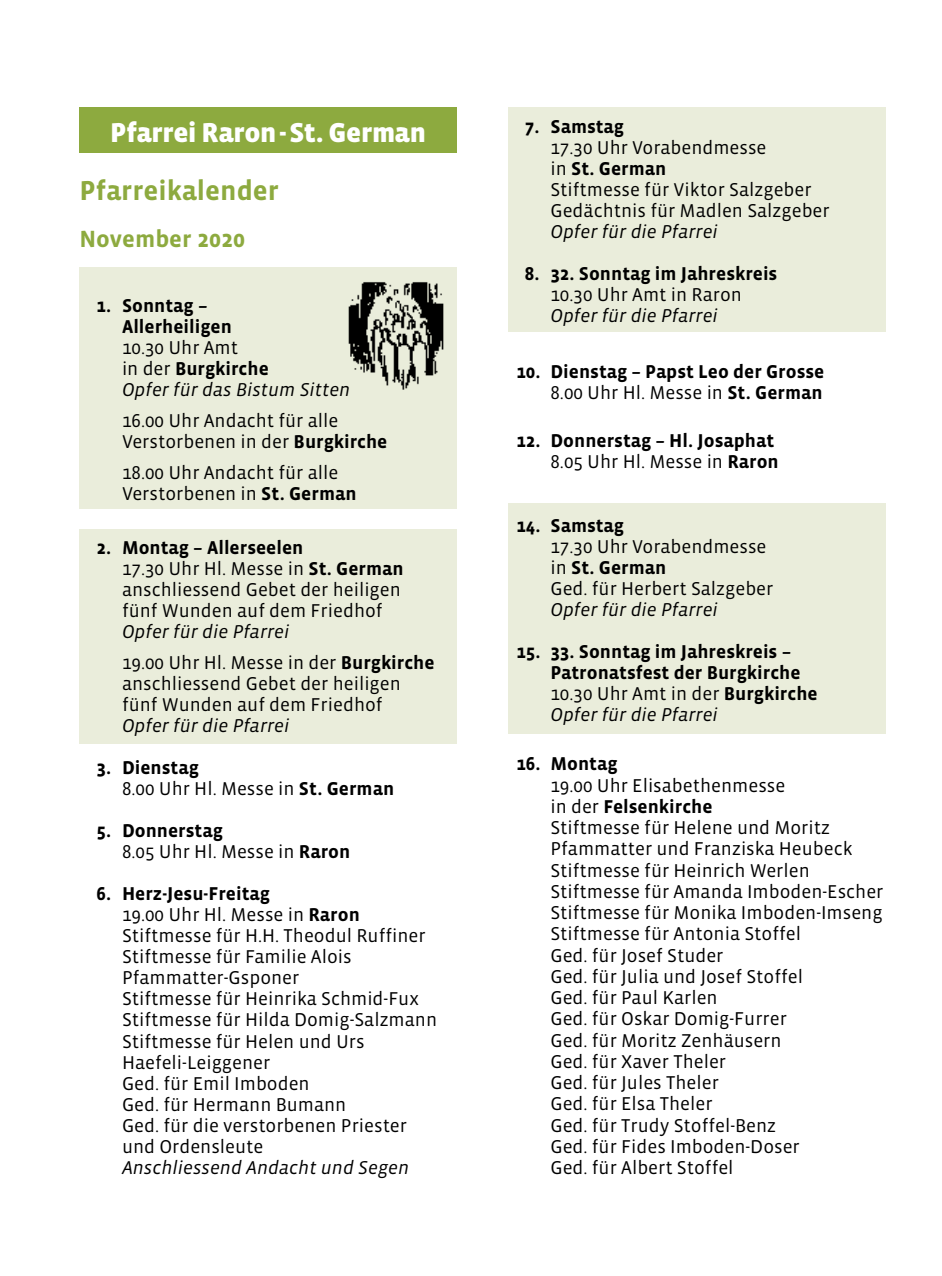
<style>
.page{position:relative;width:942px;height:1276px;background:#fff}
.page>*{position:absolute;margin:0;border:0;box-sizing:border-box;transform-origin:0 0}
.t1{font:900 28px "Vista Sans";letter-spacing:-.01em;color:#fff}
.t2{font:700 28px "Vista Sans";color:#8daa3f}
.t3{font:700 24px "Vista Sans";color:#8daa3f}
.t4{font:19px/21px "Vista Sans";color:#000}
.t5{font:700 19px/21px "Vista Sans";color:#000}
.t6{font:italic 19px/21px "Vista Sans";color:#000}
.s1{font-style:normal}
.s2{font-weight:700;font-style:normal}
.s3{font-weight:700}
.s4{font-style:italic}
.s5{font-weight:400}
.s6{font-weight:400;font-style:italic}
</style>
<div class="page">
<div style="left:79px;top:108px;width:377px;height:45px;background:#8daa3f"></div>
<div style="left:79px;top:268px;width:377px;height:241px;background:#eaeddb"></div>
<div style="left:507px;top:108px;width:377px;height:224px;background:#eaeddb"></div>
<div style="left:79px;top:529px;width:377px;height:214px;background:#eaeddb"></div>
<div style="left:507px;top:503px;width:377px;height:231px;background:#eaeddb"></div>
<img style="left:348px;top:282px;width:96px;height:108px">
<h1 class="t1" style="left:110px;top:118px;width:317px">Pfarrei Raron-St. German</h1>
<h1 class="t2" style="left:79px;top:176px;width:201px">Pfarreikalender</h1>
<p class="t3" style="left:79px;top:226px;width:167px">November 2020</p>
<p class="t5" style="left:122px;top:296px;width:111px;text-indent:-25px">1. Sonntag –<br>Allerheiligen</p>
<p class="t6" style="left:122px;top:338px;width:230px"><span class="s1">10.30 Uhr Amt<br>in der</span> <span class="s2">Burgkirche<br></span>Opfer für das Bistum Sitten</p>
<p class="t4" style="left:122px;top:411px;width:267px">16.00 Uhr Andacht für alle<br>Verstorbenen in der <span class="s3">Burgkirche</span></p>
<p class="t4" style="left:122px;top:463px;width:236px">18.00 Uhr Andacht für alle<br>Verstorbenen in <span class="s3">St. German</span></p>
<p class="t4" style="left:122px;top:538px;width:283px;text-indent:-25px"><span class="s3">2. Montag – Allerseelen<br></span>17.30 Uhr Hl. Messe in <span class="s3">St. German </span>anschliessend Gebet der heiligen fünf Wunden auf dem Friedhof</p>
<p class="t4" style="left:122px;top:617px;width:314px;line-height:31px"><span class="s4">Opfer für die Pfarrei<br></span>19.00 Uhr Hl. Messe in der <span class="s3">Burgkirche</span></p>
<p class="t4" style="left:122px;top:674px;width:280px">anschliessend Gebet der heiligen fünf Wunden auf dem Friedhof</p>
<p class="t6" style="left:122px;top:716px;width:169px">Opfer für die Pfarrei</p>
<p class="t5" style="left:122px;top:757px;width:273px;text-indent:-25px">3. Dienstag<br><span class="s5">8.00 Uhr Hl. Messe in</span> St. German</p>
<p class="t5" style="left:122px;top:820px;width:230px;text-indent:-25px">5. Donnerstag<br><span class="s5">8.05 Uhr Hl. Messe in</span> Raron</p>
<p class="t4" style="left:122px;top:883px;width:316px;text-indent:-25px"><span class="s3">6. Herz-Jesu-Freitag<br></span>19.00 Uhr Hl. Messe in <span class="s3">Raron<br></span>Stiftmesse für H.H. Theodul Ruffiner<br>Stiftmesse für Familie Alois<br>Pfammatter-Gsponer<br>Stiftmesse für Heinrika Schmid-Fux<br>Stiftmesse für Hilda Domig-Salzmann<br>Stiftmesse für Helen und Urs<br>Haefeli-Leiggener<br>Ged. für Emil Imboden<br>Ged. für Hermann Bumann<br>Ged. für die verstorbenen Priester und Ordensleute</p>
<p class="t6" style="left:122px;top:1157px;width:288px">Anschliessend Andacht und Segen</p>
<p class="t5" style="left:524px;top:116px;width:101px">7. Samstag</p>
<p class="t4" style="left:550px;top:137px;width:281px">17.30 Uhr Vorabendmesse<br>in <span class="s3">St. German<br></span>Stiftmesse für Viktor Salzgeber<br>Gedächtnis für Madlen Salzgeber</p>
<p class="t6" style="left:550px;top:221px;width:169px">Opfer für die Pfarrei</p>
<p class="t5" style="left:524px;top:263px;width:254px">8. 32. Sonntag im Jahreskreis</p>
<p class="t4" style="left:550px;top:284px;width:193px">10.30 Uhr Amt in Raron</p>
<p class="t6" style="left:550px;top:305px;width:169px">Opfer für die Pfarrei</p>
<p class="t5" style="left:516px;top:361px;width:309px;text-align:right">10. Dienstag – Papst Leo der Grosse<br><span class="s5">8.00 Uhr Hl. Messe in</span> St. German</p>
<p class="t5" style="left:516px;top:430px;width:264px;text-align:right">12. Donnerstag – Hl. Josaphat<br><span class="s5">8.05 Uhr Hl. Messe in</span> Raron</p>
<p class="t5" style="left:516px;top:515px;width:109px">14. Samstag</p>
<p class="t4" style="left:550px;top:536px;width:224px">17.30 Uhr Vorabendmesse in <span class="s3">St. German<br></span>Ged. für Herbert Salzgeber</p>
<p class="t6" style="left:550px;top:599px;width:169px">Opfer für die Pfarrei</p>
<p class="t5" style="left:550px;top:641px;width:269px;text-indent:-34px">15. 33. Sonntag im Jahreskreis –<br>Patronatsfest der Burgkirche<br><span class="s5">10.30 Uhr Amt in der</span> Burgkirche<br><span class="s6">Opfer für die Pfarrei</span></p>
<p class="t5" style="left:516px;top:754px;width:102px">16. Montag</p>
<p class="t4" style="left:550px;top:775px;width:334px">19.00 Uhr Elisabethenmesse<br>in der <span class="s3">Felsenkirche<br></span>Stiftmesse für Helene und Moritz<br>Pfammatter und Franziska Heubeck<br>Stiftmesse für Heinrich Werlen<br>Stiftmesse für Amanda Imboden-Escher<br>Stiftmesse für Monika Imboden-Imseng<br>Stiftmesse für Antonia Stoffel<br>Ged. für Josef Studer<br>Ged. für Julia und Josef Stoffel<br>Ged. für Paul Karlen<br>Ged. für Oskar Domig-Furrer<br>Ged. für Moritz Zenhäusern<br>Ged. für Xaver Theler<br>Ged. für Jules Theler<br>Ged. für Elsa Theler<br>Ged. für Trudy Stoffel-Benz<br>Ged. für Fides Imboden-Doser<br>Ged. für Albert Stoffel</p>
</div>
